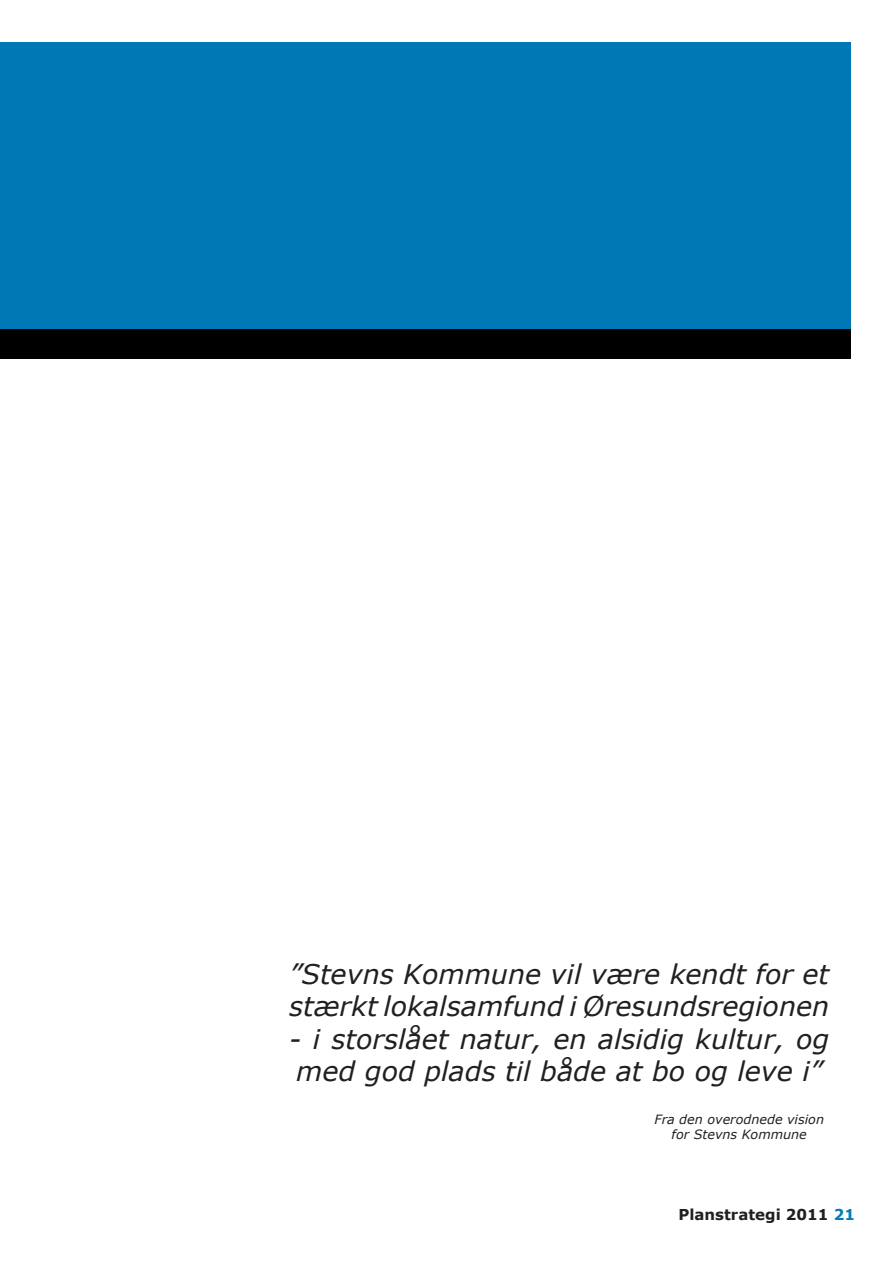
<style>
.page{position:relative;width:893px;height:1263px;background:#fff}
.page>*{position:absolute;margin:0;border:0;box-sizing:border-box;transform-origin:0 0}
.Visioner{font:italic 27px/32.4px "Verdana";color:#231f20}
.t1{font:700 15px "Verdana";color:#231f20}
.Visioner-2{font:italic 12.75px/15.3px "Verdana";color:#231f20;text-align:center}
.s1{color:#007dbb}
</style>
<div class="page">
<div style="left:0;top:43px;width:850px;height:287px;background:#0078b6"></div>
<div style="left:0;top:330px;width:850px;height:29px;background:#000"></div>
<p class="Visioner" style="left:289px;top:957px;width:542px">”Stevns Kommune vil være kendt for et stærkt lokalsamfund i Øresundsregionen</p>
<p class="Visioner" style="left:289px;top:1022px;width:541px">- i storslået natur, en alsidig kultur, og med god plads til både at bo og leve i”</p>
<p class="Visioner-2" style="left:654px;top:1111px;width:171px">Fra den overodnede vision for Stevns Kommune</p>
<p class="t1" style="left:678px;top:1204px;width:178px">Planstrategi 2011 <span class="s1">21</span></p>
</div>
